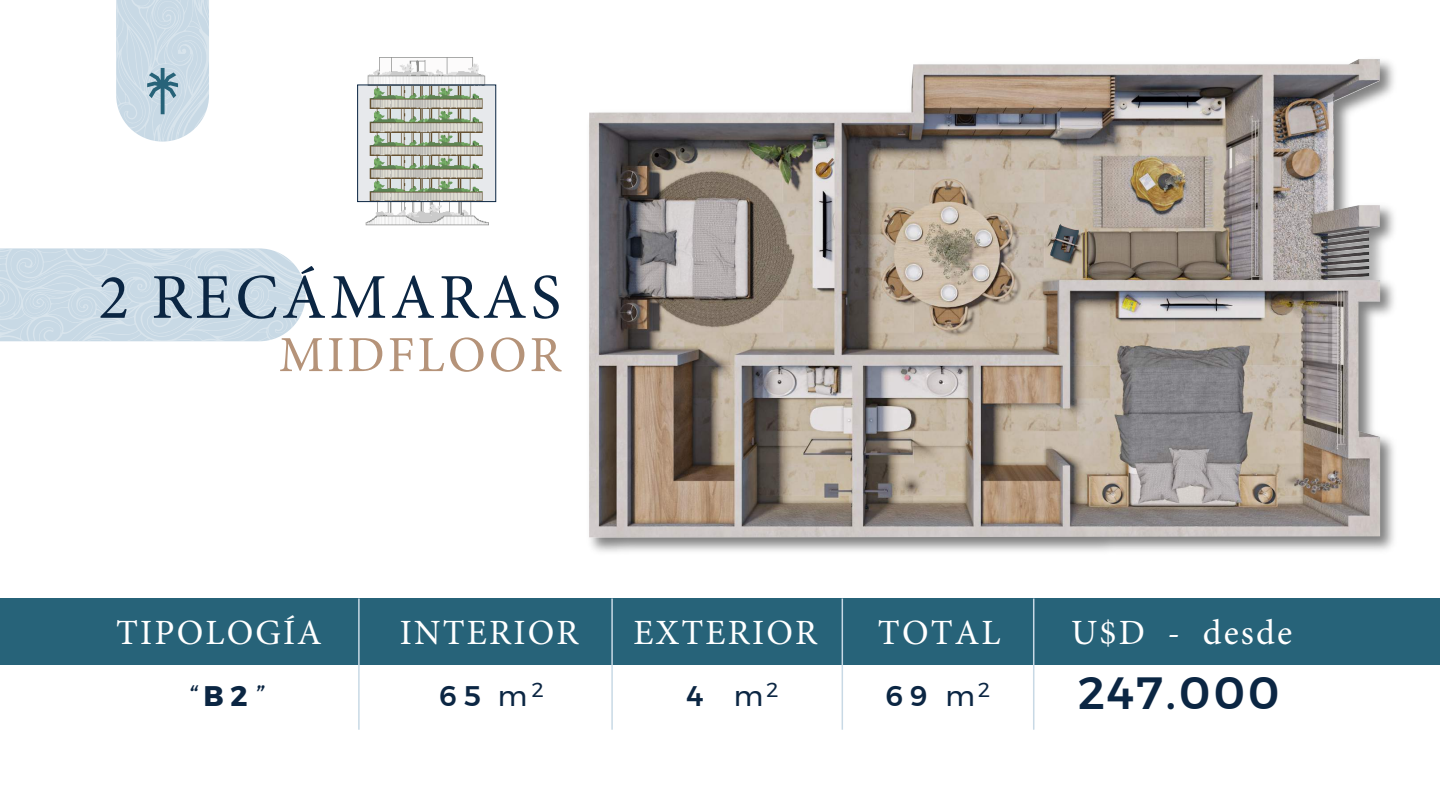
<style>
.page{position:relative;width:1440px;height:810px;background:#fff}
.page>*{position:absolute;margin:0;border:0;box-sizing:border-box;transform-origin:0 0}
.t1{font:63.9px "Minion Pro";letter-spacing:.06em;color:#0b2643}
.t2{font:50.55px "Minion Pro";letter-spacing:.06em;color:#b59379}
.t3{font:500 45px "Montserrat";letter-spacing:.06em;color:#0b2643}
.t4{font:35.47px "Minion Pro";letter-spacing:.06em;color:#fff}
.t5{font:500 28.28px "Montserrat";color:#0b2643}
.t6{font:italic 28.28px "Montserrat";color:#0b2643}
.t7{font:28.28px "Montserrat";color:#0b2643}
.s1{font-weight:400}
.s2{font-weight:700;font-style:normal}
</style>
<div class="page">
<img style="left:590px;top:60px;width:804px;height:492px">
<img style="left:589px;top:59px;width:791px;height:479px">
<div style="left:0;top:599px;width:1440px;height:66px;background:#276379"></div>
<svg style="left:0;top:248px;width:306px;height:93px;background:#cddce7"></svg>
<hr style="left:358px;top:599px;width:2px;height:131px;background:#c8d9e5">
<hr style="left:611px;top:599px;width:2px;height:131px;background:#c8d9e5">
<hr style="left:842px;top:599px;width:1px;height:131px;background:#c8d9e5">
<hr style="left:1033px;top:599px;width:1px;height:131px;background:#c8d9e5">
<svg style="left:116px;top:0;width:93px;height:142px;background:#c9d9e4"></svg>
<svg style="left:1051px;top:224px;width:28px;height:37px"></svg>
<svg style="left:365px;top:202px;width:123px;height:24px"></svg>
<svg style="left:365px;top:57px;width:123px;height:28px;fill:#f6f6f6"></svg>
<svg style="left:358px;top:85px;width:138px;height:117px;background:#b9beb2"></svg>
<h1 class="t1" style="left:99px;top:255px;width:464px">2 RECÁMARAS</h1>
<h2 class="t2" style="left:279px;top:321px;width:284px">MIDFLOOR</h2>
<p class="t4" style="left:116px;top:609px;width:207px">TIPOLOGÍA</p>
<p class="t4" style="left:400px;top:609px;width:180px">INTERIOR</p>
<p class="t4" style="left:634px;top:609px;width:185px">EXTERIOR</p>
<p class="t4" style="left:878px;top:609px;width:124px">TOTAL</p>
<p class="t4" style="left:1071px;top:609px;width:222px">U$D - desde</p>
<p class="t5" style="left:439px;top:673px;width:106px">65 <span class="s1">m</span><sup>2</sup></p>
<p class="t7" style="left:734px;top:674px;width:46px">m<sup>2</sup></p>
<p class="t5" style="left:687px;top:673px;width:19px">4</p>
<p class="t5" style="left:885px;top:673px;width:106px">69 <span class="s1">m</span><sup>2</sup></p>
<p class="t3" style="left:1078px;top:658px;width:203px">247.000</p>
<p class="t6" style="left:188px;top:675px;width:77px">“<span class="s2">B2</span>”</p>
</div>
